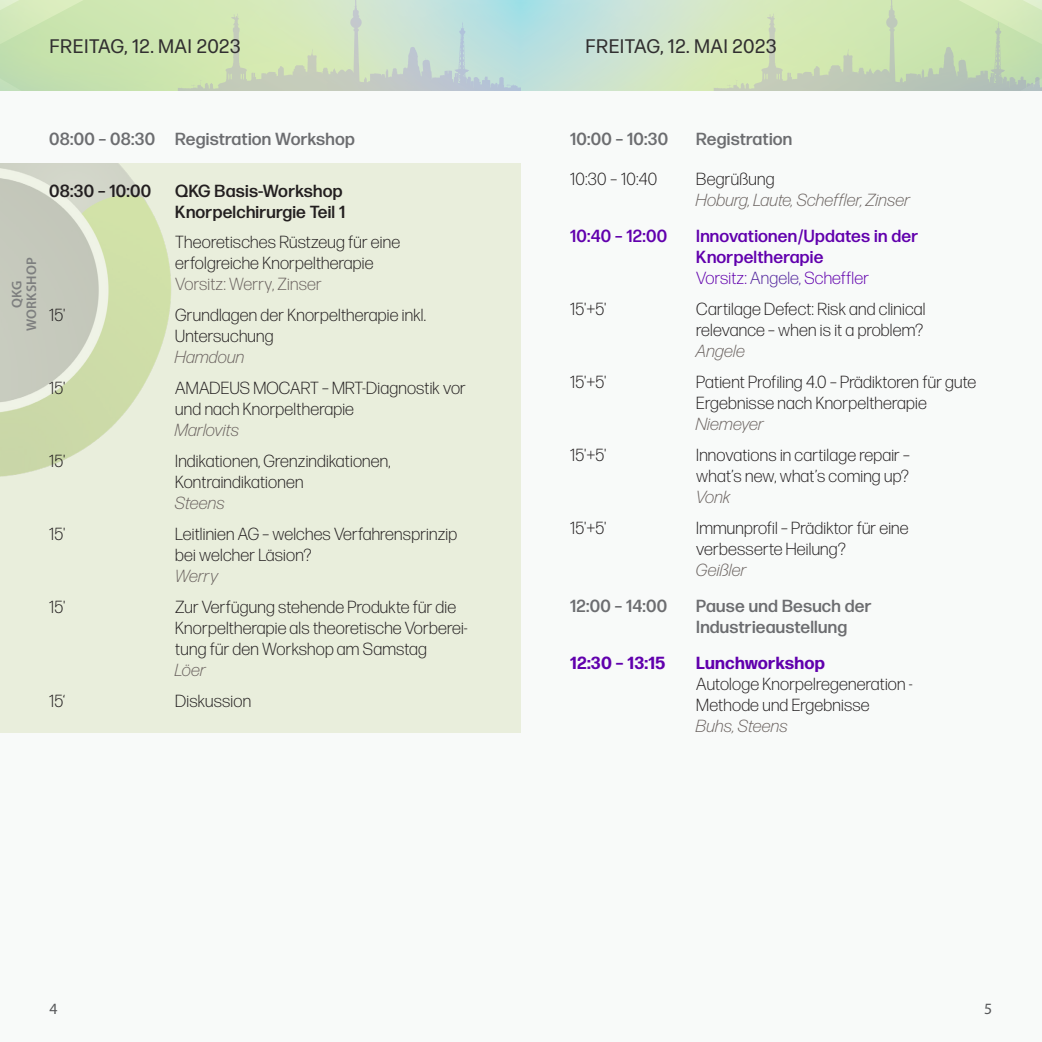
<style>
.page{position:relative;width:1042px;height:1042px;background:#fff}
.page>*{position:absolute;margin:0;border:0;box-sizing:border-box;transform-origin:0 0}
.t1{font:19.6px "Forma DJR Micro";letter-spacing:.02em;color:#312f30}
.vortrag{font:300 17.5px/21px "Forma DJR Banner";letter-spacing:.05em;color:#231f20}
.referent{font:500 17.5px/21px "Forma DJR Banner";letter-spacing:.05em;color:#6c6d70}
.referent-2{font:italic 300 17.5px "Forma DJR Banner";letter-spacing:.05em;color:#6b6360}
.t2{font:500 17.5px/21px "Forma DJR Banner";letter-spacing:.05em;color:#6100ad}
.t3{font:500 17.5px/21px "Forma DJR Banner";letter-spacing:.05em;color:#231f20}
.Session{font:700 17.5px "Forma DJR Banner";letter-spacing:.05em;color:#6100ad}
.referent-3{font:300 17.5px "Forma DJR Banner";letter-spacing:.05em;color:#6b6360}
.vortrag-2{font:italic 300 17.5px "Forma DJR Banner";letter-spacing:.05em;color:#6b6360}
.t4{font:15.75px "Myriad Pro";color:#57585a}
.t5{font:600 14px/14.7px "Myriad Pro";letter-spacing:.02em;color:#6c6d70;text-align:center}
.s1{font-weight:300}
.s2{font-weight:300;color:#52249c}
</style>
<div class="page">
<svg style="left:523px;top:0;width:190px;height:91px"></svg>
<svg style="left:0;top:0;width:523px;height:91px"></svg>
<svg style="left:713px;top:0;width:329px;height:91px"></svg>
<div style="left:521px;top:91px;width:521px;height:951px;background:#f8faf9"></div>
<div style="left:0;top:91px;width:521px;height:951px;background:#f8faf9"></div>
<div style="left:0;top:163px;width:521px;height:570px;background:#e9eedc"></div>
<img style="left:0;top:163px;width:171px;height:313px">
<p class="t1" style="left:50px;top:34px;width:193px">FREITAG, 12. MAI 2023</p>
<p class="t1" style="left:585px;top:34px;width:193px">FREITAG, 12. MAI 2023</p>
<p class="t5" style="left:9px;top:331px;width:76px;rotate:-90deg">QKG<br>WORKSHOP</p>
<p class="referent" style="left:50px;top:128px;width:306px">08:00 – 08:30 Registration Workshop</p>
<p class="t3" style="left:50px;top:180px;width:103px">08:30 – 10:00</p>
<p class="t3" style="left:176px;top:180px;width:171px">QKG Basis-Workshop<br>Knorpelchirurgie Teil 1</p>
<p class="vortrag" style="left:176px;top:232px;width:226px">Theoretisches Rüstzeug für eine erfolgreiche Knorpeltherapie</p>
<p class="referent-3" style="left:176px;top:274px;width:147px">Vorsitz: Werry, Zinser</p>
<p class="vortrag" style="left:50px;top:305px;width:17px">15'</p>
<p class="vortrag" style="left:176px;top:305px;width:251px">Grundlagen der Knorpeltherapie inkl.<br>Untersuchung</p>
<p class="referent-2" style="left:176px;top:347px;width:70px">Hamdoun</p>
<p class="vortrag" style="left:50px;top:377px;width:17px">15'</p>
<p class="vortrag" style="left:176px;top:377px;width:291px">AMADEUS MOCART – MRT-Diagnostik vor und nach Knorpeltherapie</p>
<p class="referent-2" style="left:176px;top:420px;width:65px">Marlovits</p>
<p class="vortrag" style="left:50px;top:450px;width:17px">15'</p>
<p class="vortrag" style="left:176px;top:450px;width:216px">Indikationen, Grenzindikationen,<br>Kontraindikationen</p>
<p class="referent-2" style="left:176px;top:493px;width:51px">Steens</p>
<p class="vortrag" style="left:50px;top:523px;width:17px">15'</p>
<p class="vortrag" style="left:176px;top:523px;width:283px">Leitlinien AG – welches Verfahrensprinzip bei welcher Läsion?</p>
<p class="referent-2" style="left:176px;top:566px;width:44px">Werry</p>
<p class="vortrag" style="left:50px;top:596px;width:17px">15'</p>
<p class="vortrag" style="left:176px;top:596px;width:293px">Zur Verfügung stehende Produkte für die<br>Knorpeltherapie als theoretische Vorberei&shy;tung für den Workshop am Samstag</p>
<p class="referent-2" style="left:176px;top:660px;width:32px">Löer</p>
<p class="vortrag" style="left:50px;top:690px;width:17px">15‘</p>
<p class="vortrag" style="left:176px;top:690px;width:77px">Diskussion</p>
<p class="referent" style="left:570px;top:128px;width:99px">10:00 – 10:30</p>
<p class="referent" style="left:696px;top:128px;width:97px">Registration</p>
<p class="vortrag" style="left:570px;top:169px;width:88px">10:30 – 10:40</p>
<p class="vortrag" style="left:696px;top:169px;width:79px">Begrüßung</p>
<p class="referent-2" style="left:696px;top:190px;width:215px">Hoburg, Laute, Scheffler, Zinser</p>
<p class="t2" style="left:570px;top:225px;width:98px">10:40 – 12:00</p>
<p class="t2" style="left:696px;top:225px;width:223px">Innovationen/Updates in der<br>Knorpeltherapie<br><span class="s1">Vorsitz:</span> <span class="s2">Angele,</span> <span class="s1">Scheffler</span></p>
<p class="vortrag" style="left:570px;top:298px;width:37px">15'+5'</p>
<p class="vortrag" style="left:696px;top:298px;width:230px">Cartilage Defect: Risk and clinical relevance – when is it a problem?</p>
<p class="referent-2" style="left:696px;top:341px;width:50px">Angele</p>
<p class="vortrag" style="left:570px;top:371px;width:37px">15'+5'</p>
<p class="vortrag" style="left:696px;top:371px;width:281px">Patient Profiling 4.0 – Prädiktoren für gute<br>Ergebnisse nach Knorpeltherapie</p>
<p class="referent-2" style="left:696px;top:414px;width:69px">Niemeyer</p>
<p class="vortrag" style="left:570px;top:444px;width:37px">15'+5'</p>
<p class="vortrag" style="left:696px;top:444px;width:214px">Innovations in cartilage repair – what’s new, what’s coming up?</p>
<p class="referent-2" style="left:696px;top:487px;width:35px">Vonk</p>
<p class="vortrag" style="left:570px;top:517px;width:37px">15'+5'</p>
<p class="vortrag" style="left:696px;top:517px;width:213px">Immunprofil – Prädiktor für eine verbesserte Heilung?</p>
<p class="referent-2" style="left:696px;top:560px;width:51px">Geißler</p>
<p class="referent" style="left:570px;top:595px;width:98px">12:00 – 14:00</p>
<p class="referent" style="left:696px;top:595px;width:176px">Pause und Besuch der<br>Industrieaustellung</p>
<p class="Session" style="left:570px;top:652px;width:96px">12:30 – 13:15</p>
<p class="Session" style="left:696px;top:652px;width:130px">Lunchworkshop</p>
<p class="vortrag" style="left:696px;top:673px;width:217px">Autologe Knorpelregeneration -<br>Methode und Ergebnisse</p>
<p class="vortrag-2" style="left:696px;top:716px;width:92px">Buhs, Steens</p>
<p class="t4" style="left:50px;top:999px;width:10px">4</p>
<p class="t4" style="left:984px;top:999px;width:10px">5</p>
</div>
